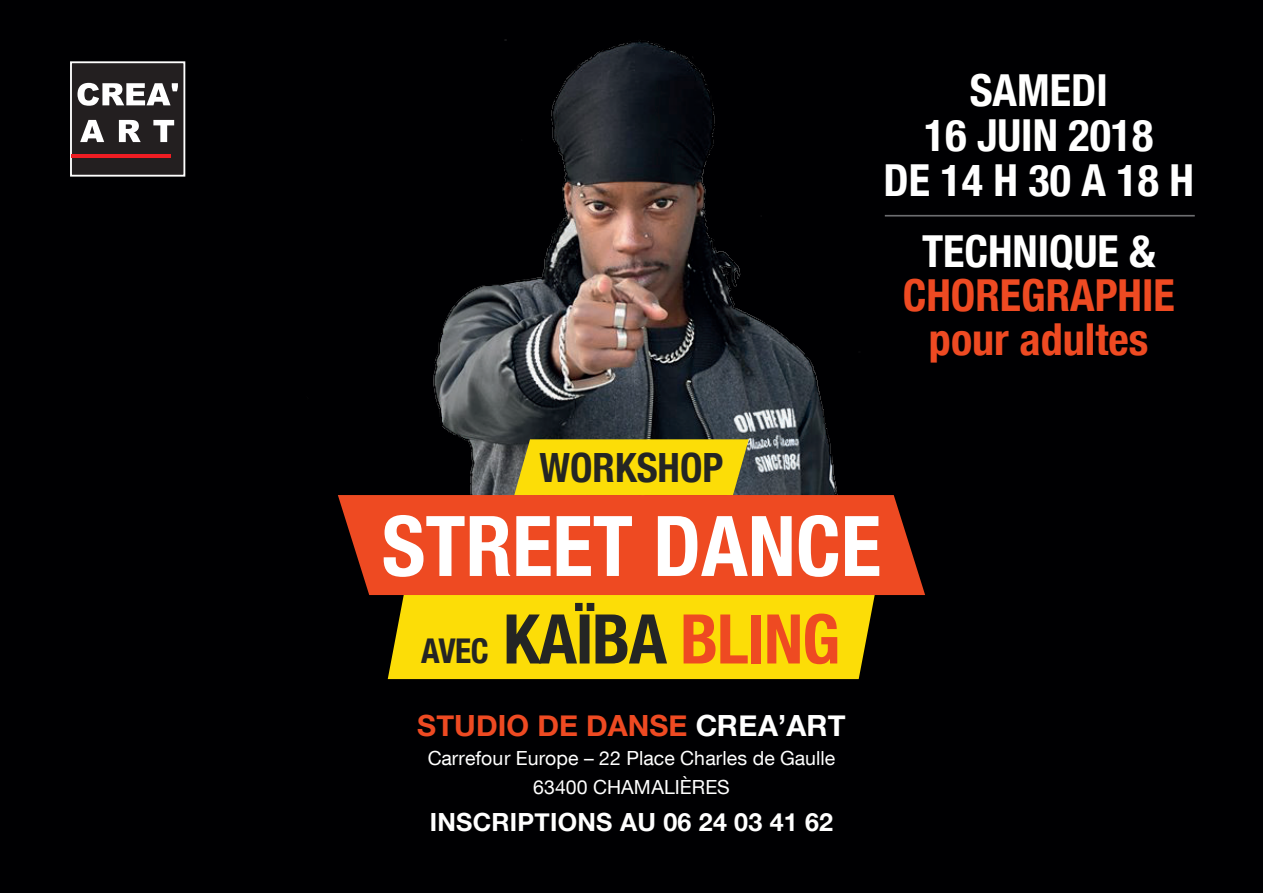
<style>
.page{position:relative;width:1263px;height:893px;background:#000002}
.page>*{position:absolute;margin:0;border:0;box-sizing:border-box;transform-origin:0 0}
.t1{font:700 condensed 83.85px "Helvetica Neue";color:#fff}
.t2{font:700 condensed 68.55px "Helvetica Neue";letter-spacing:-.02em;color:#242524}
.t3{font:700 condensed 44.1px/45px "Helvetica Neue";color:#fff;text-align:center}
.t4{font:700 condensed 44.1px/44.1px "Helvetica Neue";color:#ee4a22;text-align:center}
.t5{font:700 condensed 40.35px "Helvetica Neue";color:#242524}
.t6{font:700 29.25px "Helvetica Neue";letter-spacing:.005em;color:#ee4a22}
.t7{font:700 25.05px "Helvetica Neue";letter-spacing:.01em;color:#fff}
.t8{font:19.5px/29.2px "Helvetica Neue LT Com";letter-spacing:.005em;color:#fff;text-align:center}
.s1{font-size:34.05px}
.s2{color:#ee4a22}
.s3{color:#fff}
</style>
<div class="page">
<img style="left:433px;top:39px;width:536px;height:456px">
<div style="left:70px;top:61px;width:115px;height:116px;background:#231f20;border:2px solid #fff"></div>
<svg style="left:77px;top:83px;width:101px;height:23px"></svg>
<svg style="left:80px;top:120px;width:24px;height:22px"></svg>
<svg style="left:119px;top:120px;width:22px;height:22px"></svg>
<svg style="left:153px;top:120px;width:21px;height:22px"></svg>
<hr style="left:71px;top:155px;width:100px;height:3px;background:#ee1d23">
<svg style="left:514px;top:439px;width:235px;height:56px;background:#eed20c"></svg>
<div style="left:388px;top:595px;width:487px;height:84px;background:#fcdd07"></div>
<div style="left:338px;top:495px;width:587px;height:100px;background:#ee4a22"></div>
<hr style="left:885px;top:215px;width:310px;height:2px;background:#6c6d70">
<h3 class="t5" style="left:539px;top:434px;width:185px">WORKSHOP</h3>
<h3 class="t3" style="left:883px;top:65px;width:312px">SAMEDI<br>16 JUIN 2018<br>DE 14 H 30 A 18 H</h3>
<h3 class="t3" style="left:922px;top:225px;width:235px">TECHNIQUE &amp;</h3>
<h3 class="t4" style="left:903px;top:270px;width:274px">CHOREGRAPHIE pour adultes</h3>
<h1 class="t1" style="left:382px;top:476px;width:501px">STREET DANCE</h1>
<h2 class="t2" style="left:421px;top:582px;width:420px"><span class="s1">AVEC</span> KAÏBA <span class="s2">BLING</span></h2>
<h3 class="t6" style="left:417px;top:703px;width:430px">STUDIO DE DANSE <span class="s3">CREA’ART</span></h3>
<p class="t8" style="left:428px;top:743px;width:409px">Carrefour Europe – 22 Place Charles de Gaulle<br>63400 CHAMALIÈRES</p>
<p class="t7" style="left:430px;top:802px;width:405px">INSCRIPTIONS AU 06 24 03 41 62</p>
</div>
